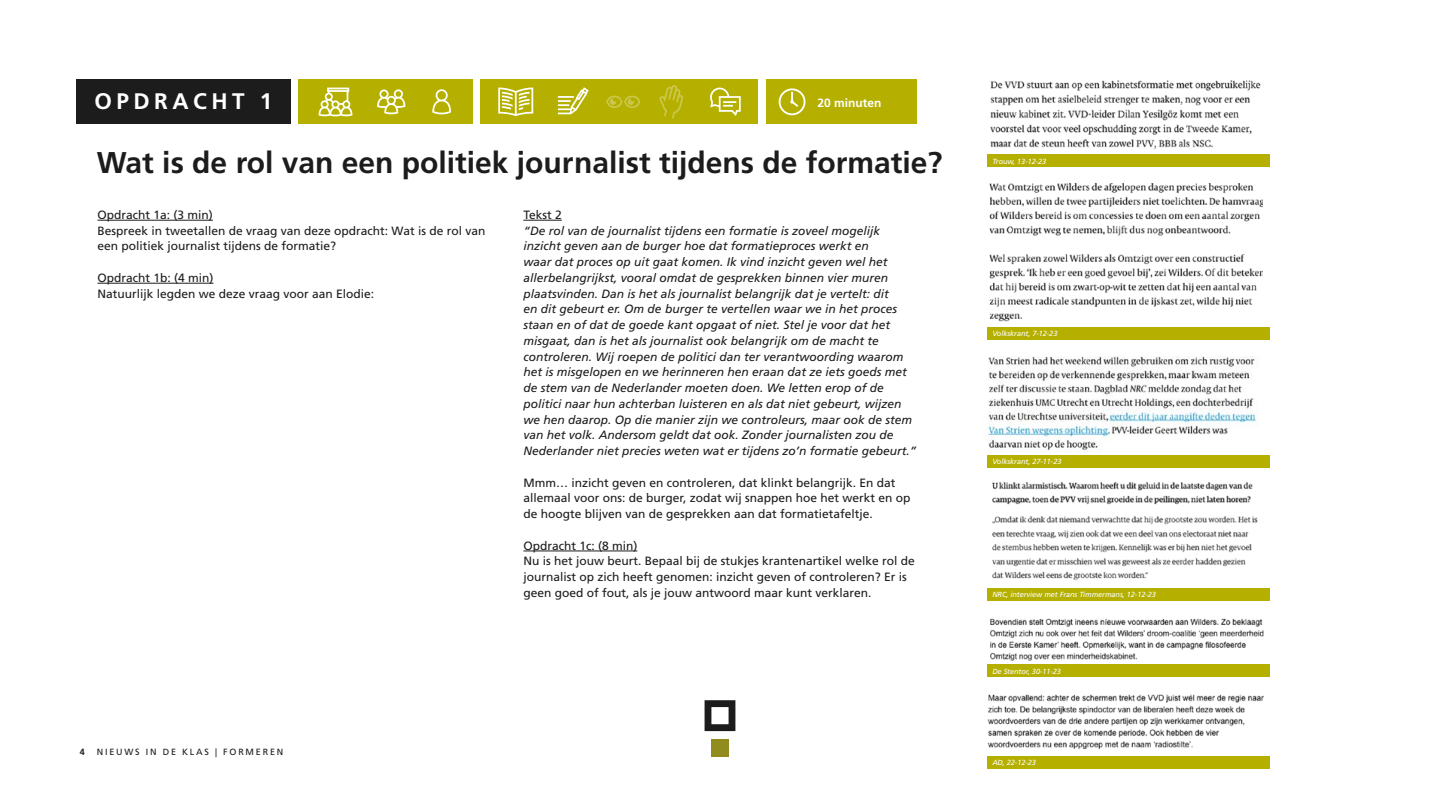
<style>
.page{position:relative;width:1440px;height:810px;background:#fff}
.page>*{position:absolute;margin:0;border:0;box-sizing:border-box;transform-origin:0 0}
.t1{font:700 30px "Frutiger LT Pro";color:#1c1c1c}
.t2{font:700 22.5px "Frutiger LT Pro";letter-spacing:.2em;color:#fff}
.t3{font:italic 12px/15.8px "Frutiger LT Pro";color:#1c1c1c}
.t4{font:12px/15.8px "Frutiger LT Pro";color:#1c1c1c}
.t5{font:700 12px "Frutiger LT Pro";color:#fff}
.t6{font:9px "Frutiger LT Pro";letter-spacing:.2em;color:#1c1c1c}
.t7{font:700 9px "Frutiger LT Pro";color:#1c1c1c}
.t8{font:italic 7.43px "Frutiger LT Pro";letter-spacing:-.01em;color:#fff}
</style>
<div class="page">
<div style="left:298px;top:80px;width:175px;height:44px;background:#b5b000"></div>
<div style="left:481px;top:80px;width:277px;height:44px;background:#b5b000"></div>
<div style="left:766px;top:80px;width:151px;height:44px;background:#b5b000"></div>
<svg style="left:779px;top:88px;width:26px;height:27px"></svg>
<hr style="left:98px;top:220px;width:115px;height:1px;background:#1c1c1c">
<hr style="left:98px;top:283px;width:116px;height:1px;background:#1c1c1c">
<hr style="left:523px;top:220px;width:39px;height:1px;background:#1c1c1c">
<hr style="left:523px;top:551px;width:114px;height:1px;background:#1c1c1c">
<svg style="left:319px;top:88px;width:33px;height:28px"></svg>
<svg style="left:377px;top:89px;width:28px;height:25px"></svg>
<svg style="left:432px;top:89px;width:19px;height:25px"></svg>
<svg style="left:498px;top:88px;width:35px;height:28px"></svg>
<svg style="left:558px;top:87px;width:31px;height:27px"></svg>
<svg style="left:606px;top:96px;width:34px;height:12px"></svg>
<svg style="left:659px;top:85px;width:24px;height:34px"></svg>
<svg style="left:710px;top:88px;width:31px;height:28px"></svg>
<div style="left:987px;top:154px;width:283px;height:13px;background:#b5b000"></div>
<img style="left:990px;top:80px;width:271px;height:70px">
<img style="left:989px;top:182px;width:273px;height:140px">
<div style="left:987px;top:327px;width:283px;height:13px;background:#b5b000"></div>
<img style="left:987px;top:356px;width:270px;height:94px">
<div style="left:987px;top:455px;width:283px;height:13px;background:#b5b000"></div>
<img style="left:992px;top:482px;width:266px;height:99px">
<div style="left:987px;top:588px;width:283px;height:12px;background:#b5b000"></div>
<img style="left:987px;top:618px;width:283px;height:47px">
<div style="left:987px;top:665px;width:283px;height:12px;background:#b5b000"></div>
<img style="left:987px;top:694px;width:277px;height:56px">
<div style="left:987px;top:756px;width:283px;height:13px;background:#b5b000"></div>
<div style="left:76px;top:80px;width:215px;height:44px;background:#1c1c1c"></div>
<div style="left:711px;top:740px;width:18px;height:17px;background:#918c1e"></div>
<svg style="left:705px;top:700px;width:30px;height:31px"></svg>
<h2 class="t2" style="left:94px;top:87px;width:180px">OPDRACHT 1</h2>
<p class="t5" style="left:818px;top:96px;width:66px">20 minuten</p>
<h1 class="t1" style="left:97px;top:145px;width:847px">Wat is de rol van een politiek journalist tijdens de formatie?</h1>
<p class="t4" style="left:523px;top:207px;width:40px">Tekst 2</p>
<p class="t3" style="left:523px;top:223px;width:395px">“De rol van de journalist tijdens een formatie is zoveel mogelijk inzicht geven aan de burger hoe dat formatieproces werkt en<br>waar dat proces op uit gaat komen. Ik vind inzicht geven wel het allerbelangrijkst, vooral omdat de gesprekken binnen vier muren plaatsvinden. Dan is het als journalist belangrijk dat je vertelt: dit<br>en dit gebeurt er. Om de burger te vertellen waar we in het proces staan en of dat de goede kant opgaat of niet. Stel je voor dat het misgaat, dan is het als journalist ook belangrijk om de macht te controleren. Wij roepen de politici dan ter verantwoording waarom het is misgelopen en we herinneren hen eraan dat ze iets goeds met de stem van de Nederlander moeten doen. We letten erop of de politici naar hun achterban luisteren en als dat niet gebeurt, wijzen we hen daarop. Op die manier zijn we controleurs, maar ook de stem van het volk. Andersom geldt dat ook. Zonder journalisten zou de Nederlander niet precies weten wat er tijdens zo’n formatie gebeurt.”</p>
<p class="t4" style="left:523px;top:475px;width:388px">Mmm… inzicht geven en controleren, dat klinkt belangrijk. En dat allemaal voor ons: de burger, zodat wij snappen hoe het werkt en op de hoogte blijven van de gesprekken aan dat formatietafeltje.</p>
<p class="t4" style="left:523px;top:538px;width:393px">Opdracht 1c: (8 min)<br>Nu is het jouw beurt. Bepaal bij de stukjes krantenartikel welke rol de journalist op zich heeft genomen: inzicht geven of controleren? Er is geen goed of fout, als je jouw antwoord maar kunt verklaren.</p>
<p class="t4" style="left:98px;top:207px;width:389px">Opdracht 1a: (3 min)<br>Bespreek in tweetallen de vraag van deze opdracht: Wat is de rol van een politiek journalist tijdens de formatie?</p>
<p class="t4" style="left:98px;top:270px;width:278px">Opdracht 1b: (4 min)<br>Natuurlijk legden we deze vraag voor aan Elodie:</p>
<p class="t7" style="left:80px;top:746px;width:7px">4</p>
<p class="t6" style="left:97px;top:746px;width:188px">NIEUWS IN DE KLAS | FORMEREN</p>
<p class="t8" style="left:992px;top:157px;width:56px">Trouw, 13-12-23</p>
<p class="t8" style="left:992px;top:329px;width:67px">Volkskrant, 7-12-23</p>
<p class="t8" style="left:992px;top:457px;width:71px">Volkskrant, 27-11-23</p>
<p class="t8" style="left:992px;top:590px;width:165px">NRC, interview met Frans Timmermans, 12-12-23</p>
<p class="t8" style="left:992px;top:667px;width:70px">De Stentor, 30-11-23</p>
<p class="t8" style="left:992px;top:758px;width:45px">AD, 22-12-23</p>
</div>
